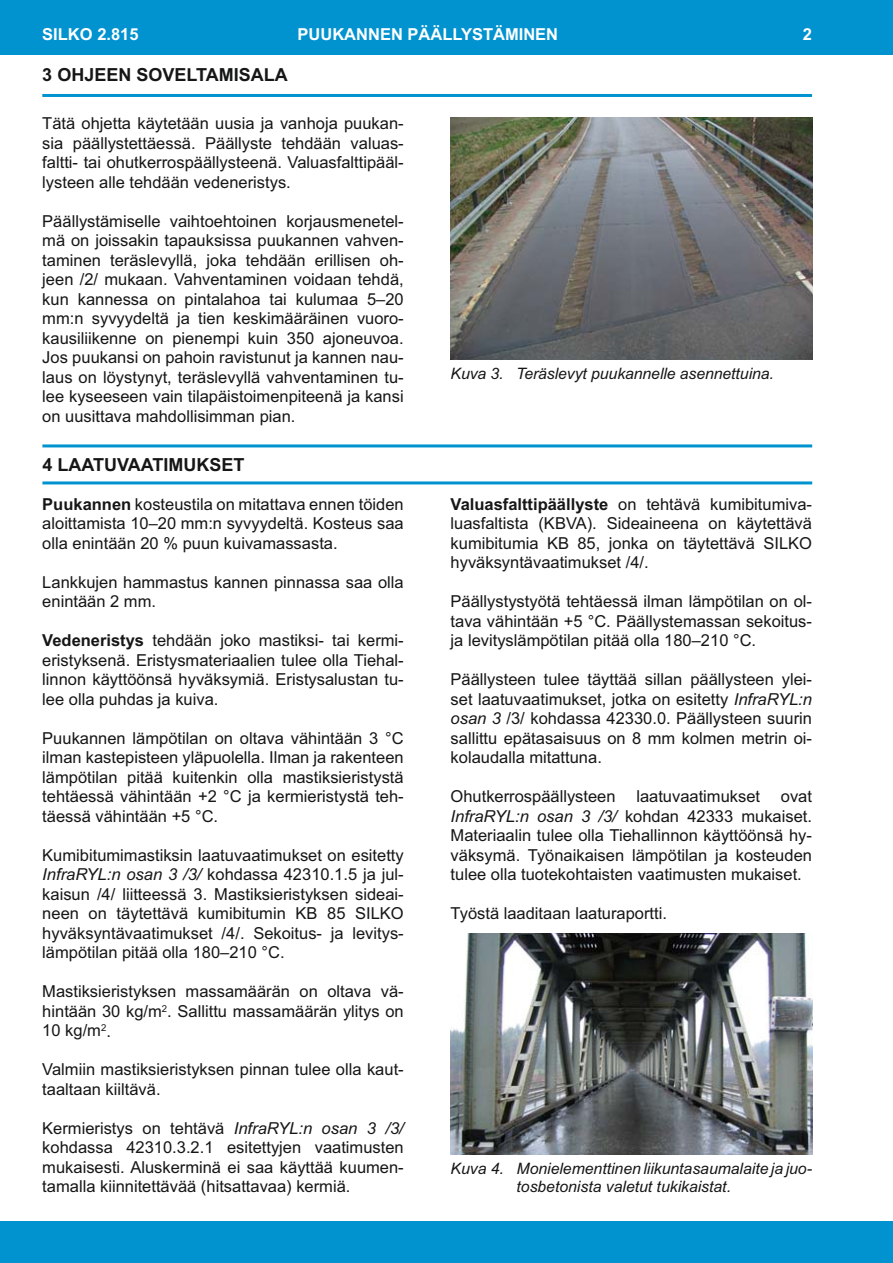
<style>
.page{position:relative;width:893px;height:1263px;background:#fff}
.page>*{position:absolute;margin:0;border:0;box-sizing:border-box;transform-origin:0 0}
.t1{font:700 18px "Arial";color:#151616}
.t2{font:16.5px/19.5px "Arial";color:#151616;text-align:justify}
.t3{font:700 16.5px "Arial";color:#fff}
.t4{font:italic 15.75px/17.2px "Arial";color:#151616}
.s1{font-weight:700}
.s2{font-style:italic}
</style>
<div class="page">
<div style="left:0;top:0;width:893px;height:55px;background:#0093d0"></div>
<div style="left:0;top:1221px;width:893px;height:42px;background:#0093d0"></div>
<hr style="left:42px;top:94px;width:770px;height:3px;background:#0093d0">
<hr style="left:42px;top:444px;width:770px;height:3px;background:#0093d0">
<hr style="left:42px;top:481px;width:770px;height:3px;background:#0093d0">
<img style="left:451px;top:117px;width:361px;height:242px">
<img style="left:451px;top:933px;width:361px;height:221px">
<p class="t3" style="left:42px;top:25px;width:98px">SILKO 2.815</p>
<p class="t3" style="left:297px;top:25px;width:262px">PUUKANNEN PÄÄLLYSTÄMINEN</p>
<p class="t3" style="left:803px;top:25px;width:11px">2</p>
<p class="t1" style="left:42px;top:64px;width:247px">3 OHJEEN SOVELTAMISALA</p>
<p class="t2" style="left:42px;top:115px;width:363px">Tätä ohjetta käytetään uusia ja vanhoja puukan&shy;sia päällystettäessä. Päällyste tehdään valuas&shy;faltti- tai ohutkerrospäällysteenä. Valuasfalttipääl&shy;lysteen alle tehdään vedeneristys.</p>
<p class="t2" style="left:42px;top:213px;width:363px">Päällystämiselle vaihtoehtoinen korjausmenetel&shy;mä on joissakin tapauksissa puukannen vahven&shy;taminen teräslevyllä, joka tehdään erillisen oh&shy;jeen /2/ mukaan. Vahventaminen voidaan tehdä, kun kannessa on pintalahoa tai kulumaa 5–20 mm:n syvyydeltä ja tien keskimääräinen vuoro&shy;kausiliikenne on pienempi kuin 350 ajoneuvoa.<br>Jos puukansi on pahoin ravistunut ja kannen nau&shy;laus on löystynyt, teräslevyllä vahventaminen tu&shy;lee kyseeseen vain tilapäistoimenpiteenä ja kansi on uusittava mahdollisimman pian.</p>
<p class="t4" style="left:451px;top:365px;width:325px">Kuva 3. Teräslevyt puukannelle asennettuina.</p>
<p class="t1" style="left:42px;top:454px;width:203px">4 LAATUVAATIMUKSET</p>
<p class="t2" style="left:42px;top:496px;width:363px"><span class="s1">Puukannen</span> kosteustila on mitattava ennen töiden aloittamista 10–20 mm:n syvyydeltä. Kosteus saa olla enintään 20 % puun kuivamassasta.</p>
<p class="t2" style="left:42px;top:574px;width:363px">Lankkujen hammastus kannen pinnassa saa olla enintään 2 mm.</p>
<p class="t2" style="left:42px;top:633px;width:363px"><span class="s1">Vedeneristys</span> tehdään joko mastiksi- tai kermi&shy;eristyksenä. Eristysmateriaalien tulee olla Tiehal&shy;linnon käyttöönsä hyväksymiä. Eristysalustan tu&shy;lee olla puhdas ja kuiva.</p>
<p class="t2" style="left:42px;top:730px;width:363px">Puukannen lämpötilan on oltava vähintään 3 °C ilman kastepisteen yläpuolella. Ilman ja rakenteen lämpötilan pitää kuitenkin olla mastiksieristystä tehtäessä vähintään +2 °C ja kermieristystä teh&shy;täessä vähintään +5 °C.</p>
<p class="t2" style="left:42px;top:847px;width:363px">Kumibitumimastiksin laatuvaatimukset on esitetty <span class="s2">InfraRYL:n osan 3 /3/</span> kohdassa 42310.1.5 ja jul&shy;kaisun /4/ liitteessä 3. Mastiksieristyksen sideai&shy;neen on täytettävä kumibitumin KB 85 SILKO hyväksyntävaatimukset /4/. Sekoitus- ja levitys&shy;lämpötilan pitää olla 180–210 °C.</p>
<p class="t2" style="left:42px;top:984px;width:363px">Mastiksieristyksen massamäärän on oltava vä&shy;hintään 30 kg/m<sup>2</sup>. Sallittu massamäärän ylitys on 10 kg/m<sup>2</sup>.</p>
<p class="t2" style="left:42px;top:1062px;width:363px">Valmiin mastiksieristyksen pinnan tulee olla kaut&shy;taaltaan kiiltävä.</p>
<p class="t2" style="left:42px;top:1120px;width:363px">Kermieristys on tehtävä <span class="s2">InfraRYL:n osan 3 /3/ </span>kohdassa 42310.3.2.1 esitettyjen vaatimusten mukaisesti. Aluskerminä ei saa käyttää kuumen&shy;tamalla kiinnitettävää (hitsattavaa) kermiä.</p>
<p class="t2" style="left:451px;top:496px;width:363px"><span class="s1">Valuasfalttipäällyste</span> on tehtävä kumibitumiva&shy;luasfaltista (KBVA). Sideaineena on käytettävä kumibitumia KB 85, jonka on täytettävä SILKO hyväksyntävaatimukset /4/.</p>
<p class="t2" style="left:451px;top:594px;width:363px">Päällystystyötä tehtäessä ilman lämpötilan on ol&shy;tava vähintään +5 °C. Päällystemassan sekoitus&shy;ja levityslämpötilan pitää olla 180–210 °C.</p>
<p class="t2" style="left:451px;top:672px;width:363px">Päällysteen tulee täyttää sillan päällysteen ylei&shy;set laatuvaatimukset, jotka on esitetty <span class="s2">InfraRYL:n osan 3</span> /3/ kohdassa 42330.0. Päällysteen suurin sallittu epätasaisuus on 8 mm kolmen metrin oi&shy;kolaudalla mitattuna.</p>
<p class="t2" style="left:451px;top:789px;width:167px">Ohutkerrospäällysteen</p>
<p class="t2" style="left:636px;top:789px;width:125px">laatuvaatimukset</p>
<p class="t2" style="left:451px;top:789px;width:363px;text-indent:330px">ovat <span class="s2">InfraRYL:n osan 3 /3/</span> kohdan 42333 mukaiset.<br>Materiaalin tulee olla Tiehallinnon käyttöönsä hy&shy;väksymä. Työnaikaisen lämpötilan ja kosteuden tulee olla tuotekohtaisten vaatimusten mukaiset.</p>
<p class="t2" style="left:451px;top:906px;width:218px">Työstä laaditaan laaturaportti.</p>
<p class="t4" style="left:516px;top:1160px;width:297px;text-indent:-66px">Kuva 4. Monielementtinen liikuntasaumalaite ja juo&shy;tosbetonista valetut tukikaistat.</p>
</div>
